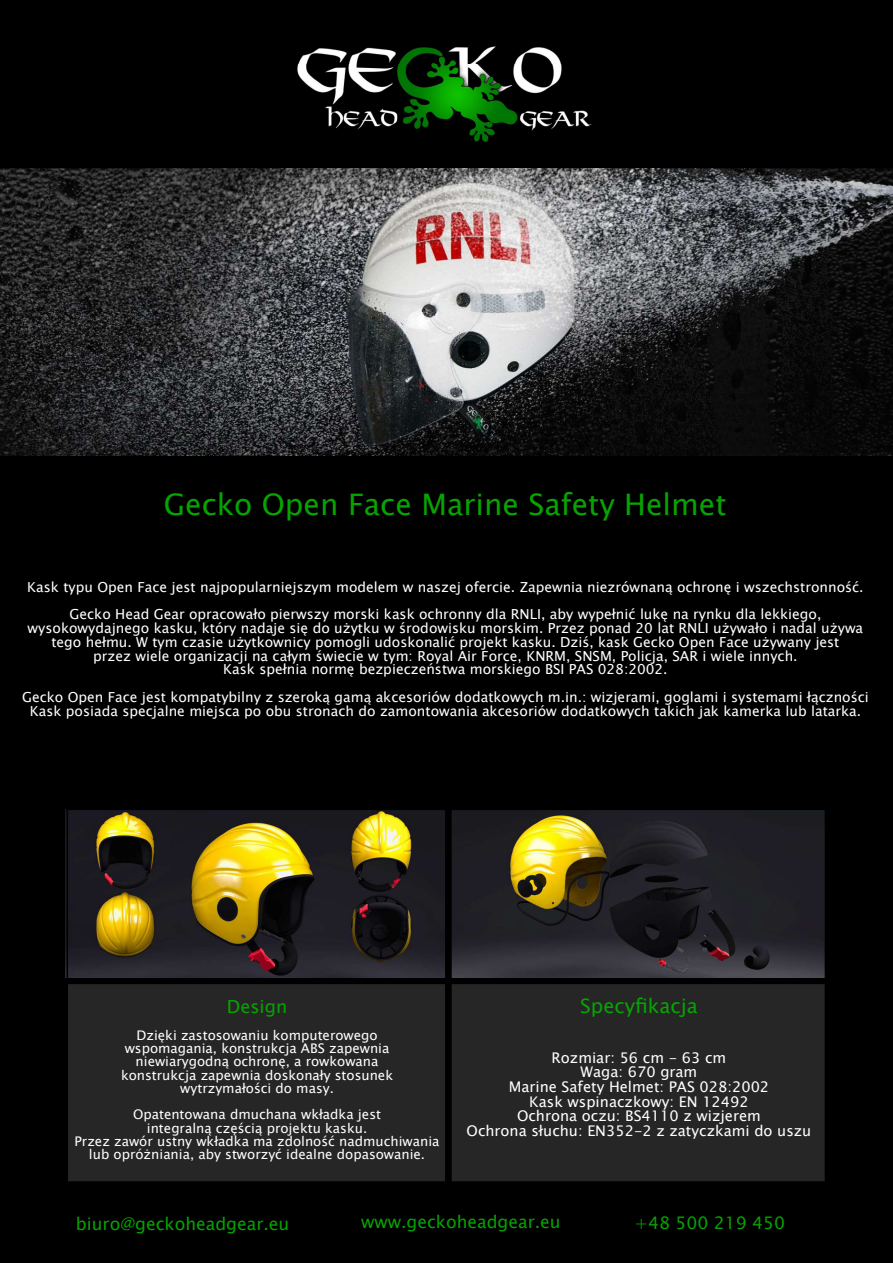
<style>
.page{position:relative;width:893px;height:1263px;background:#000}
.page>*{position:absolute;margin:0;border:0;box-sizing:border-box;transform-origin:0 0}
.t1{font:29.7px "Lucida Sans Unicode";color:#07a302}
.t2{font:19.95px "Lucida Sans Unicode";color:#07a302}
.t3{font:18px "Lucida Sans Unicode";color:#07a302}
.t4{font:17.4px "Lucida Sans Unicode";color:#07a302}
.t5{font:14.7px/14.7px "Lucida Sans Unicode";color:#fff;text-align:center}
.t6{font:13.8px/13.8px "Lucida Sans Unicode";color:#fff;text-align:center}
.t7{font:13.2px/13.2px "Lucida Sans Unicode";color:#fff;text-align:center}
</style>
<div class="page">
<img style="left:277px;top:46px;width:341px;height:123px">
<img style="left:452px;top:810px;width:373px;height:167px">
<img style="left:66px;top:810px;width:379px;height:167px">
<div style="left:67px;top:983px;width:761px;height:199px;background:#262626"></div>
<div style="left:445px;top:809px;width:7px;height:374px;background:#000"></div>
<hr style="left:66px;top:983px;width:765px;height:1px;background:#000">
<hr style="left:67px;top:809px;width:1px;height:374px;background:#000">
<div style="left:825px;top:809px;width:6px;height:374px;background:#000"></div>
<hr style="left:66px;top:1181px;width:765px;height:2px;background:#000">
<img style="left:0;top:169px;width:893px;height:286px">
<h1 class="t1" style="left:164px;top:491px;width:564px">Gecko Open Face Marine Safety Helmet</h1>
<p class="t6" style="left:27px;top:574px;width:838px;line-height:27.6px">Kask typu Open Face jest najpopularniejszym modelem w naszej ofercie. Zapewnia niezrównaną ochronę i wszechstronność.<br>Gecko Head Gear opracowało pierwszy morski kask ochronny dla RNLI, aby wypełnić lukę na rynku dla lekkiego,</p>
<p class="t6" style="left:28px;top:622px;width:837px">wysokowydajnego kasku, który nadaje się do użytku w środowisku morskim. Przez ponad 20 lat RNLI używało i nadal używa tego hełmu. W tym czasie użytkownicy pomogli udoskonalić projekt kasku. Dziś, kask Gecko Open Face używany jest<br>przez wiele organizacji na całym świecie w tym: Royal Air Force, KNRM, SNSM, Policja, SAR i wiele innych.<br>Kask spełnia normę bezpieczeństwa morskiego BSI PAS 028:2002.</p>
<p class="t6" style="left:22px;top:691px;width:848px">Gecko Open Face jest kompatybilny z szeroką gamą akcesoriów dodatkowych m.in.: wizjerami, goglami i systemami łączności<br>Kask posiada specjalne miejsca po obu stronach do zamontowania akcesoriów dodatkowych takich jak kamerka lub latarka.</p>
<h3 class="t3" style="left:227px;top:999px;width:62px">Design</h3>
<p class="t7" style="left:121px;top:1029px;width:274px">Dzięki zastosowaniu komputerowego wspomagania, konstrukcja ABS zapewnia niewiarygodną ochronę, a rowkowana konstrukcja zapewnia doskonały stosunek wytrzymałości do masy.</p>
<p class="t7" style="left:75px;top:1109px;width:366px">Opatentowana dmuchana wkładka jest<br>integralną częścią projektu kasku.<br>Przez zawór ustny wkładka ma zdolność nadmuchiwania lub opróżniania, aby stworzyć idealne dopasowanie.</p>
<h2 class="t2" style="left:580px;top:998px;width:119px">Specyfikacja</h2>
<p class="t5" style="left:467px;top:1051px;width:346px">Rozmiar: 56 cm - 63 cm<br>Waga: 670 gram<br>Marine Safety Helmet: PAS 028:2002<br>Kask wspinaczkowy: EN 12492<br>Ochrona oczu: BS4110 z wizjerem<br>Ochrona słuchu: EN352-2 z zatyczkami do uszu</p>
<p class="t4" style="left:76px;top:1216px;width:215px">biuro@geckoheadgear.eu</p>
<p class="t4" style="left:361px;top:1214px;width:201px">www.geckoheadgear.eu</p>
<p class="t4" style="left:634px;top:1215px;width:152px">+48 500 219 450</p>
</div>
